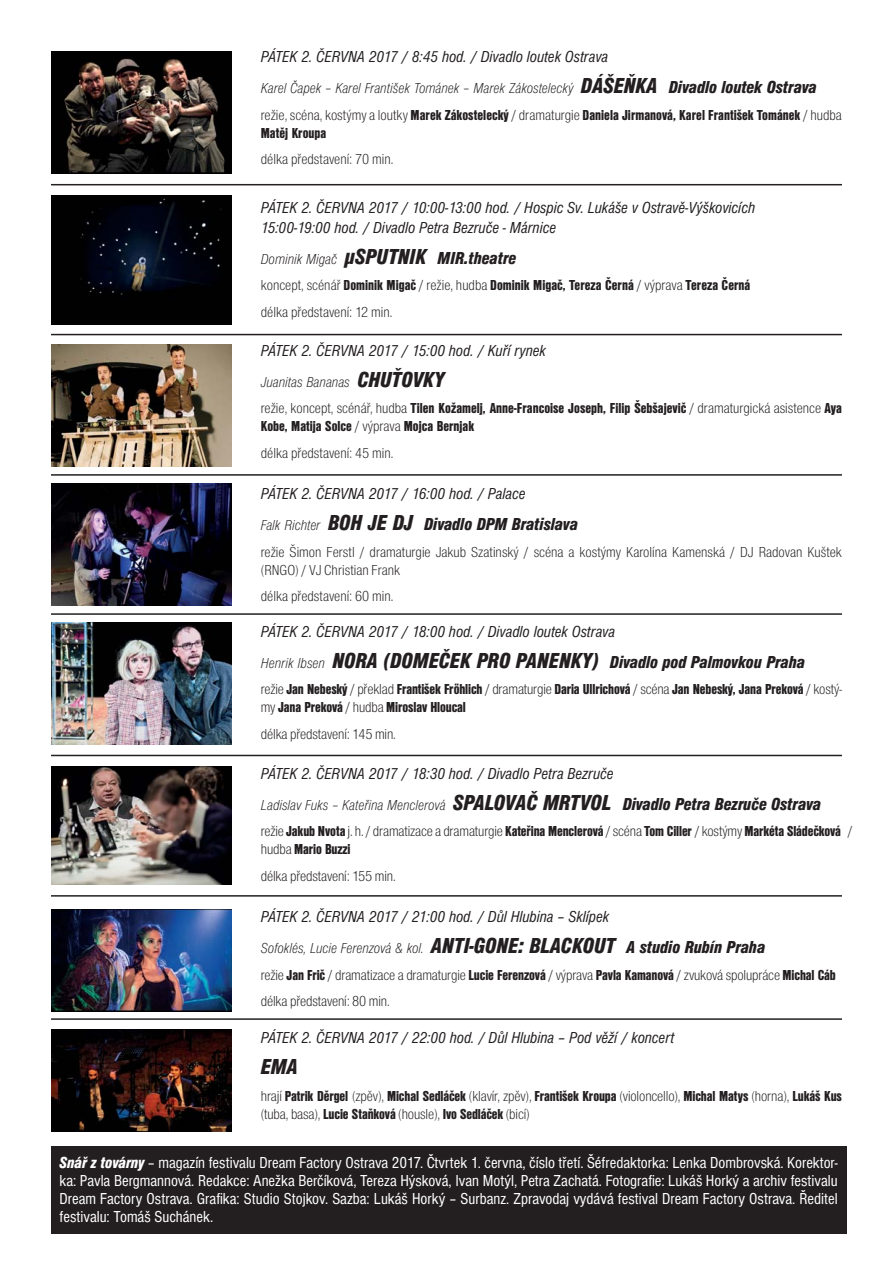
<style>
.page{position:relative;width:893px;height:1263px;background:#fff}
.page>*{position:absolute;margin:0;border:0;box-sizing:border-box;transform-origin:0 0}
.t1{font:22.5px "Nimbus Sans DOT Blac Cond Ital";color:#231f20}
.t2{font:18px "Nimbus Sans DOT Blac Cond Ital";color:#231f20}
.t3{font:italic condensed 16.5px/19.8px "Nimbus Sans DOT";color:#231f20}
.t4{font:condensed 16.5px/18px "Nimbus Sans DOT";color:#fff;text-align:justify}
.t5{font:15px/18px "Nimbus Sans DOT Blac Cond";color:#231f20}
.t6{font:15px/18px "Nimbus Sans DOT Ligh Cond";color:#231f20}
.t7{font:15px "Nimbus Sans DOT Ligh Cond Ital";color:#231f20}
.s1{font-family:"Nimbus Sans DOT Blac Cond Ital";font-size:22.5px}
.s2{font-family:"Nimbus Sans DOT Blac Cond Ital";font-size:18px}
.s3{font-family:"Nimbus Sans DOT Ligh Cond"}
.s4{font-family:"Nimbus Sans DOT Ligh Cond Ital";font-size:15px}
.s5{font-size:22.5px}
.s6{font-family:"Nimbus Sans DOT Blac Cond"}
.s7{font-family:"Nimbus Sans DOT Blac Cond Ital";font-stretch:normal}
</style>
<div class="page">
<div style="left:51px;top:1146px;width:795px;height:87px;background:#231f20"></div>
<img style="left:51px;top:51px;width:180px;height:122px">
<img style="left:51px;top:195px;width:180px;height:130px">
<hr style="left:51px;top:474px;width:791px;height:2px;background:#231f20">
<hr style="left:51px;top:334px;width:791px;height:1px;background:#231f20">
<hr style="left:51px;top:184px;width:791px;height:1px;background:#231f20">
<hr style="left:51px;top:613px;width:791px;height:2px;background:#231f20">
<hr style="left:51px;top:755px;width:791px;height:1px;background:#231f20">
<hr style="left:51px;top:895px;width:791px;height:2px;background:#231f20">
<hr style="left:51px;top:1018px;width:791px;height:2px;background:#231f20">
<img style="left:51px;top:344px;width:180px;height:123px">
<img style="left:51px;top:483px;width:180px;height:122px">
<img style="left:51px;top:622px;width:180px;height:122px">
<img style="left:51px;top:767px;width:180px;height:118px">
<img style="left:51px;top:909px;width:180px;height:102px">
<img style="left:51px;top:1029px;width:180px;height:102px">
<p class="t3" style="left:261px;top:48px;width:349px">PÁTEK 2. ČERVNA 2017 / 8:45 hod. / Divadlo loutek Ostrava</p>
<p class="t7" style="left:261px;top:82px;width:557px">Karel Čapek – Karel František Tománek – Marek Zákostelecký <span class="s1">DÁŠEŇKA</span> <span class="s2">Divadlo loutek Ostrava</span></p>
<p class="t5" style="left:261px;top:106px;width:583px"><span class="s3">režie, scéna, kostýmy a loutky</span> Marek Zákostelecký <span class="s3">/ dramaturgie</span> Daniela Jirmanová, Karel František Tománek <span class="s3">/ hudba<br></span>Matěj Kroupa</p>
<p class="t6" style="left:261px;top:151px;width:134px">délka představení: 70 min.</p>
<p class="t3" style="left:261px;top:199px;width:496px">PÁTEK 2. ČERVNA 2017 / 10:00-13:00 hod. / Hospic Sv. Lukáše v Ostravě-Výškovicích<br>15:00-19:00 hod. / Divadlo Petra Bezruče - Márnice</p>
<p class="t7" style="left:261px;top:253px;width:257px">Dominik Migač <span class="s1">μSPUTNIK</span> <span class="s2">MIR.theatre</span></p>
<p class="t5" style="left:261px;top:277px;width:491px"><span class="s3">koncept, scénář</span> Dominik Migač <span class="s3">/ režie, hudba</span> Dominik Migač, Tereza Černá <span class="s3">/ výprava</span> Tereza Černá</p>
<p class="t6" style="left:261px;top:304px;width:133px">délka představení: 12 min.</p>
<p class="t3" style="left:261px;top:342px;width:287px">PÁTEK 2. ČERVNA 2017 / 15:00 hod. / Kuří rynek</p>
<p class="t7" style="left:261px;top:376px;width:185px">Juanitas Bananas <span class="s1">CHUŤOVKY</span></p>
<p class="t5" style="left:261px;top:400px;width:583px"><span class="s3">režie, koncept, scénář, hudba</span> Tilen Kožamelj, Anne-Francoise Joseph, Filip Šebšajevič <span class="s3">/ dramaturgická asistence</span> Aya<br>Kobe, Matija Solce <span class="s3">/ výprava</span> Mojca Bernjak</p>
<p class="t6" style="left:261px;top:445px;width:134px">délka představení: 45 min.</p>
<p class="t3" style="left:261px;top:485px;width:266px">PÁTEK 2. ČERVNA 2017 / 16:00 hod. / Palace</p>
<p class="t2" style="left:261px;top:517px;width:319px"><span class="s4">Falk Richter</span> <span class="s5">BOH JE DJ</span> Divadlo DPM Bratislava</p>
<p class="t6" style="left:261px;top:544px;width:583px">režie Šimon Ferstl / dramaturgie Jakub Szatinský / scéna a kostýmy Karolína Kamenská / DJ Radovan Kuštek (RNGO) / VJ Christian Frank</p>
<p class="t6" style="left:261px;top:588px;width:134px">délka představení: 60 min.</p>
<p class="t3" style="left:261px;top:623px;width:356px">PÁTEK 2. ČERVNA 2017 / 18:00 hod. / Divadlo loutek Ostrava</p>
<p class="t2" style="left:261px;top:654px;width:546px"><span class="s4">Henrik Ibsen</span> <span class="s5">NORA (DOMEČEK PRO PANENKY)</span> Divadlo pod Palmovkou Praha</p>
<p class="t5" style="left:261px;top:680px;width:583px"><span class="s3">režie</span> Jan Nebeský <span class="s3">/ překlad</span> František Fröhlich <span class="s3">/ dramaturgie</span> Daria Ullrichová <span class="s3">/ scéna</span> Jan Nebeský, Jana Preková <span class="s3">/ kostý&shy;my</span> Jana Preková <span class="s3">/ hudba</span> Miroslav Hloucal</p>
<p class="t6" style="left:261px;top:726px;width:137px">délka představení: 145 min.</p>
<p class="t3" style="left:261px;top:765px;width:354px">PÁTEK 2. ČERVNA 2017 / 18:30 hod. / Divadlo Petra Bezruče</p>
<p class="t7" style="left:261px;top:799px;width:562px">Ladislav Fuks – Kateřina Menclerová <span class="s1">SPALOVAČ MRTVOL</span> <span class="s2">Divadlo Petra Bezruče Ostrava</span></p>
<p class="t5" style="left:261px;top:823px;width:593px"><span class="s3">režie</span> Jakub Nvota <span class="s3">j. h. / dramatizace a dramaturgie</span> Kateřina Menclerová <span class="s3">/ scéna</span> Tom Ciller <span class="s3">/ kostýmy</span> Markéta Sládečková <span class="s3">/ hudba</span> Mario Buzzi</p>
<p class="t6" style="left:261px;top:868px;width:136px">délka představení: 155 min.</p>
<p class="t3" style="left:261px;top:908px;width:350px">PÁTEK 2. ČERVNA 2017 / 21:00 hod. / Důl Hlubina – Sklípek</p>
<p class="t7" style="left:261px;top:942px;width:506px">Sofoklés, Lucie Ferenzová &amp; kol. <span class="s1">ANTI-GONE: BLACKOUT</span> <span class="s2">A studio Rubín Praha</span></p>
<p class="t6" style="left:261px;top:963px;width:577px;line-height:26.5px">režie <span class="s6">Jan Frič</span> / dramatizace a dramaturgie <span class="s6">Lucie Ferenzová</span> / výprava <span class="s6">Pavla Kamanová</span> / zvuková spolupráce <span class="s6">Michal Cáb </span>délka představení: 80 min.</p>
<p class="t3" style="left:261px;top:1029px;width:415px">PÁTEK 2. ČERVNA 2017 / 22:00 hod. / Důl Hlubina – Pod věží / koncert</p>
<h1 class="t1" style="left:261px;top:1058px;width:38px">EMA</h1>
<p class="t5" style="left:261px;top:1087px;width:583px"><span class="s3">hrají</span> Patrik Děrgel <span class="s3">(zpěv),</span> Michal Sedláček <span class="s3">(klavír, zpěv),</span> František Kroupa <span class="s3">(violoncello),</span> Michal Matys <span class="s3">(horna),</span> Lukáš Kus</p>
<p class="t6" style="left:261px;top:1106px;width:270px">(tuba, basa), <span class="s6">Lucie Staňková</span> (housle), <span class="s6">Ivo Sedláček</span> (bicí)</p>
<p class="t4" style="left:60px;top:1155px;width:780px"><span class="s7">Snář z továrny</span> – magazín festivalu Dream Factory Ostrava 2017. Čtvrtek 1. června, číslo třetí. Šéfredaktorka: Lenka Dombrovská. Korektor&shy;ka: Pavla Bergmannová. Redakce: Anežka Berčíková, Tereza Hýsková, Ivan Motýl, Petra Zachatá. Fotografie: Lukáš Horký a archiv festivalu Dream Factory Ostrava. Grafika: Studio Stojkov. Sazba: Lukáš Horký – Surbanz. Zpravodaj vydává festival Dream Factory Ostrava. Ředitel festivalu: Tomáš Suchánek.</p>
</div>
